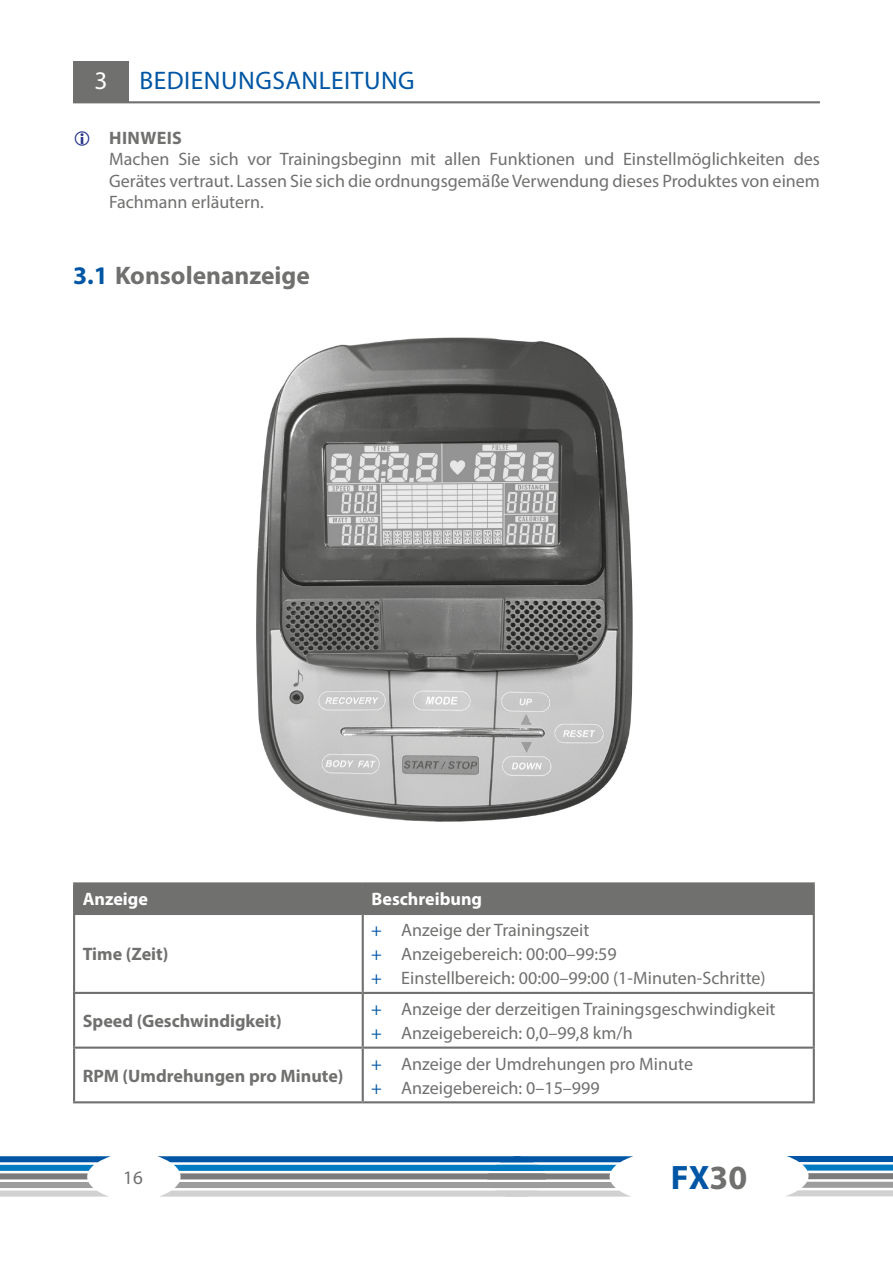
<style>
.page{position:relative;width:893px;height:1263px;background:#fff}
.page>*{position:absolute;margin:0;border:0;box-sizing:border-box;transform-origin:0 0}
.t1{font:700 34.05px "Myriad Pro";color:#0056a4}
.t2{font:25.5px "Myriad Pro";letter-spacing:.02em;color:#0056a4}
.t3{font:700 25.5px "Myriad Pro";color:#70706f}
.t4{font:25.5px "Myriad Pro";color:#fff}
.t5{font:19.05px "Myriad Pro";color:#70706f}
.Text_Hinweise{font:18px/21.6px "Myriad Pro";color:#70706f;text-align:justify}
.t6{font:700 18px "Myriad Pro";color:#70706f}
.t7{font:700 18px "Myriad Pro";color:#fff}
.t8{font:700 18px "Myriad Pro";letter-spacing:.02em;color:#70706f}
.s1{color:#0056a4}
.s2{color:#70706f}
</style>
<div class="page">
<img style="left:256px;top:337px;width:377px;height:485px">
<svg style="left:787px;top:1156px;width:106px;height:40px"></svg>
<svg style="left:0;top:1156px;width:111px;height:40px"></svg>
<svg style="left:157px;top:1156px;width:476px;height:40px"></svg>
<div style="left:73px;top:61px;width:55px;height:41px;background:#70706f"></div>
<hr style="left:73px;top:101px;width:747px;height:2px;background:#70706f">
<div style="left:75px;top:884px;width:738px;height:29px;background:#70706f"></div>
<hr style="left:73px;top:882px;width:290px;height:2px;background:#70706f">
<hr style="left:73px;top:884px;width:2px;height:29px;background:#70706f">
<hr style="left:363px;top:882px;width:452px;height:2px;background:#70706f">
<hr style="left:362px;top:884px;width:2px;height:29px;background:#70706f">
<hr style="left:813px;top:884px;width:2px;height:29px;background:#70706f">
<hr style="left:73px;top:994px;width:2px;height:52px;background:#70706f">
<hr style="left:362px;top:994px;width:2px;height:52px;background:#70706f">
<hr style="left:813px;top:994px;width:2px;height:52px;background:#70706f">
<hr style="left:73px;top:913px;width:290px;height:2px;background:#70706f">
<hr style="left:73px;top:915px;width:2px;height:77px;background:#70706f">
<hr style="left:363px;top:913px;width:452px;height:2px;background:#70706f">
<hr style="left:362px;top:915px;width:2px;height:77px;background:#70706f">
<hr style="left:813px;top:915px;width:2px;height:77px;background:#70706f">
<hr style="left:73px;top:992px;width:290px;height:2px;background:#70706f">
<hr style="left:363px;top:992px;width:452px;height:2px;background:#70706f">
<hr style="left:73px;top:1046px;width:290px;height:3px;background:#70706f">
<hr style="left:73px;top:1049px;width:2px;height:52px;background:#70706f">
<hr style="left:363px;top:1046px;width:452px;height:3px;background:#70706f">
<hr style="left:362px;top:1049px;width:2px;height:52px;background:#70706f">
<hr style="left:813px;top:1049px;width:2px;height:52px;background:#70706f">
<hr style="left:73px;top:1101px;width:290px;height:2px;background:#70706f">
<hr style="left:363px;top:1101px;width:452px;height:2px;background:#70706f">
<p class="t4" style="left:94px;top:65px;width:15px">3</p>
<p class="t2" style="left:139px;top:65px;width:277px">BEDIENUNGSANLEITUNG</p>
<p class="t8" style="left:109px;top:126px;width:74px">HINWEIS</p>
<p class="Text_Hinweise" style="left:109px;top:148px;width:712px">Machen Sie sich vor Trainingsbeginn mit allen Funktionen und Einstellmöglichkeiten des Gerätes vertraut. Lassen Sie sich die ordnungsgemäße Verwendung dieses Produktes von einem Fachmann erläutern.</p>
<p class="t3" style="left:73px;top:258px;width:238px"><span class="s1">3.1</span> Konsolenanzeige</p>
<p class="t7" style="left:83px;top:888px;width:67px">Anzeige</p>
<p class="t7" style="left:371px;top:888px;width:112px">Beschreibung</p>
<p class="t6" style="left:83px;top:942px;width:87px">Time (Zeit)</p>
<p class="Text_Hinweise" style="left:371px;top:919px;width:220px"><span class="s1">+</span> Anzeige der Trainingszeit</p>
<p class="Text_Hinweise" style="left:371px;top:943px;width:247px"><span class="s1">+</span> Anzeigebereich: 00:00–99:59</p>
<p class="Text_Hinweise" style="left:371px;top:967px;width:396px"><span class="s1">+</span> Einstellbereich: 00:00–99:00 (1-Minuten-Schritte)</p>
<p class="t6" style="left:83px;top:1009px;width:201px">Speed (Geschwindigkeit)</p>
<p class="t6" style="left:83px;top:1064px;width:262px">RPM (Umdrehungen pro Minute)</p>
<p class="Text_Hinweise" style="left:371px;top:998px;width:406px"><span class="s1">+</span> Anzeige der derzeitigen Trainingsgeschwindigkeit</p>
<p class="Text_Hinweise" style="left:371px;top:1022px;width:263px"><span class="s1">+</span> Anzeigebereich: 0,0–99,8 km/h</p>
<p class="Text_Hinweise" style="left:371px;top:1052px;width:323px"><span class="s1">+</span> Anzeige der Umdrehungen pro Minute</p>
<p class="Text_Hinweise" style="left:371px;top:1077px;width:230px"><span class="s1">+</span> Anzeigebereich: 0–15–999</p>
<p class="t5" style="left:123px;top:1166px;width:21px">16</p>
<h1 class="t1" style="left:671px;top:1155px;width:78px">FX<span class="s2">30</span></h1>
</div>
